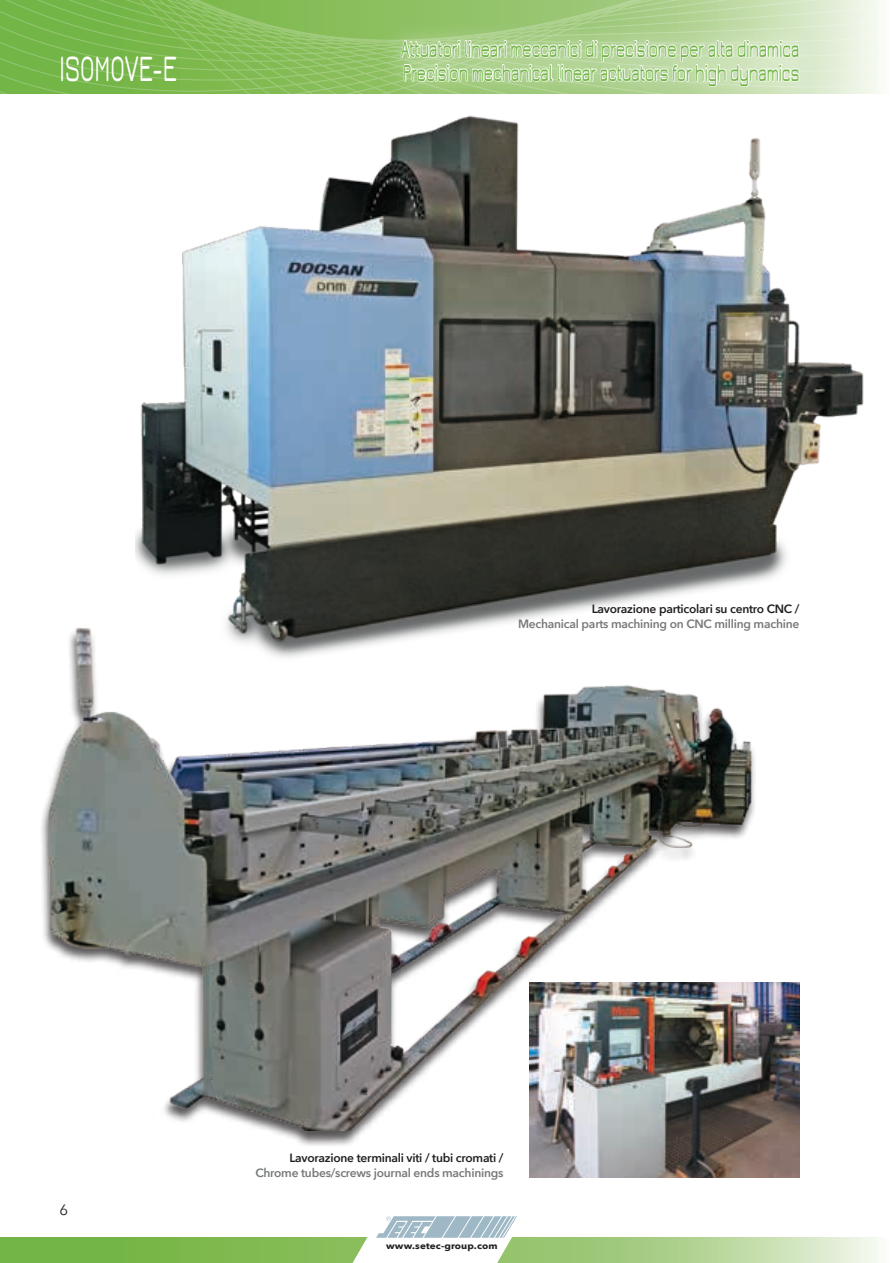
<style>
.page{position:relative;width:893px;height:1263px;background:#fff}
.page>*{position:absolute;margin:0;border:0;box-sizing:border-box;transform-origin:0 0}
.t1{font:600 39px "Jura";color:#fff;scale:.6 1}
.t2{font:600 25.5px "Jura";color:#74b547;scale:.56 1}
.t3{font:15px "Avenir Next";color:#231f20}
.t4{font:600 12px "Avenir Next";letter-spacing:-.02em;color:#77797b}
.t5{font:600 12px "Avenir Next";letter-spacing:-.02em;color:#231f20}
.t6{font:700 9px "Avenir Next";letter-spacing:.015em;color:#231f20;scale:1.1 1}
</style>
<div class="page">
<img style="left:135px;top:115px;width:729px;height:501px">
<div style="left:38px;top:628px;width:718px;height:519px;background:#231f20;opacity:.75"></div>
<img style="left:38px;top:616px;width:718px;height:515px">
<img style="left:529px;top:982px;width:270px;height:196px">
<svg style="left:0;top:1237px;width:879px;height:26px;background:#9bc876"></svg>
<svg style="left:0;top:0;width:879px;height:94px;background:#92c36b"></svg>
<svg style="left:343px;top:1216px;width:174px;height:47px"></svg>
<div style="left:379px;top:18px;width:444px;height:91px;background:#fff;opacity:.67"></div>
<svg style="left:400px;top:37px;width:400px;height:50px"></svg>
<p class="t2" style="left:401px;top:36px;width:713px">Attuatori lineari meccanici di precisione per alta dinamica</p>
<h1 class="t1" style="left:60px;top:49px;width:198px">ISOMOVE-E</h1>
<p class="t2" style="left:403px;top:60px;width:709px">Precision mechanical linear actuators for high dynamics</p>
<p class="t5" style="left:592px;top:598px;width:209px">Lavorazione particolari su centro CNC /</p>
<p class="t4" style="left:518px;top:613px;width:283px">Mechanical parts machining on CNC milling machine</p>
<p class="t3" style="left:60px;top:1197px;width:10px">6</p>
<p class="t5" style="left:289px;top:1147px;width:216px">Lavorazione terminali viti / tubi cromati /</p>
<p class="t4" style="left:255px;top:1162px;width:250px">Chrome tubes/screws journal ends machinings</p>
<p class="t6" style="left:386px;top:1238px;width:103px">www.setec-group.com</p>
</div>
